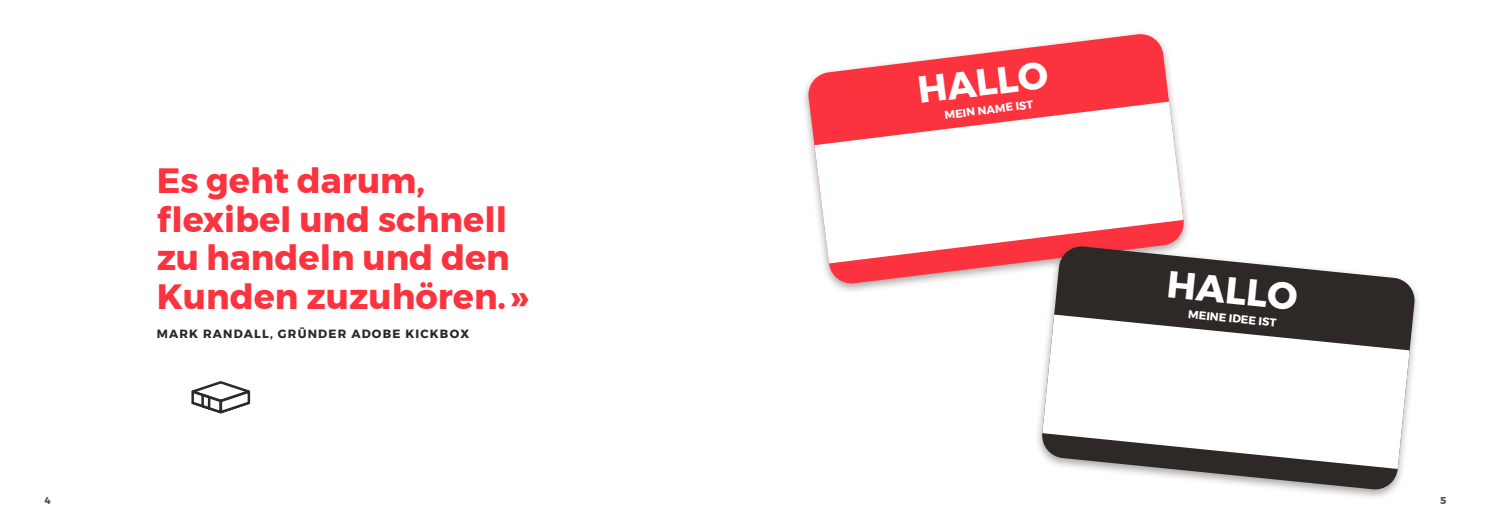
<style>
.page{position:relative;width:1489px;height:525px;background:#fff}
.page>*{position:absolute;margin:0;border:0;box-sizing:border-box;transform-origin:0 0}
.t1{font:700 37.5px "Montserrat";color:#fff}
.t2{font:700 35px/38.8px "Montserrat";color:#fb333e}
.t3{font:700 11.88px "Montserrat";letter-spacing:.1em;color:#2e2926}
.t4{font:700 11.25px "Montserrat";color:#fff}
.t5{font:700 10px "Montserrat";color:#534f4c}
</style>
<div class="page">
<div style="left:801px;top:30px;width:389px;height:264px;background:#2e2926;opacity:.4"></div>
<svg style="left:807px;top:33px;width:377px;height:251px;fill:#fb333e"></svg>
<svg style="left:814px;top:102px;width:369px;height:161px"></svg>
<div style="left:1034px;top:242px;width:387px;height:258px;background:#2e2926;opacity:.4"></div>
<svg style="left:1040px;top:245px;width:375px;height:245px;fill:#2e2926"></svg>
<svg style="left:1042px;top:314px;width:367px;height:154px"></svg>
<svg style="left:191px;top:381px;width:60px;height:33px"></svg>
<p class="t2" style="left:157px;top:161px;width:373px">Es geht darum, flexibel und schnell zu handeln und den<br>Kunden zuzuhören. »</p>
<p class="t3" style="left:157px;top:324px;width:314px">MARK RANDALL, GRÜNDER ADOBE KICKBOX</p>
<p class="t1" style="left:914px;top:60px;width:132px;rotate:-7deg">HALLO</p>
<p class="t4" style="left:943px;top:106px;width:91px;rotate:-7deg">MEIN NAME IST</p>
<p class="t1" style="left:1170px;top:253px;width:132px;rotate:6deg">HALLO</p>
<p class="t4" style="left:1189px;top:304px;width:90px;rotate:6deg">MEINE IDEE IST</p>
<p class="t5" style="left:45px;top:492px;width:8px">4</p>
<p class="t5" style="left:1439px;top:492px;width:8px">5</p>
</div>
